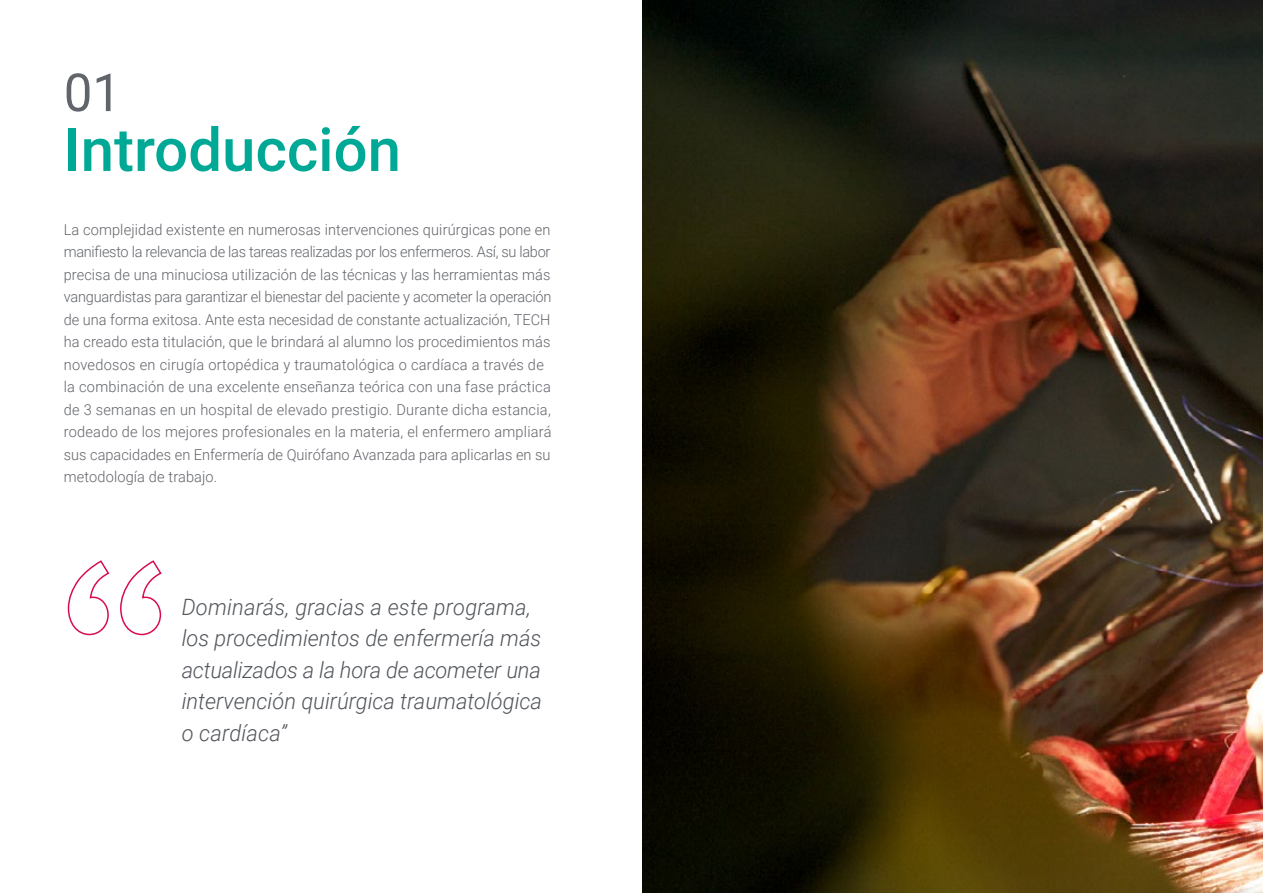
<style>
.page{position:relative;width:1263px;height:893px;background:#fff}
.page>*{position:absolute;margin:0;border:0;box-sizing:border-box;transform-origin:0 0}
.t1{font:500 60px "Roboto";color:#00a996}
.t2{font:52.5px "Roboto";color:#61646a}
.t3{font:italic 300 22.5px/31.5px "Roboto";color:#52555b}
.t4{font:300 15px/22.5px "Roboto";letter-spacing:.005em;color:#61646a}
</style>
<div class="page">
<img style="left:642px;top:0;width:621px;height:893px">
<svg style="left:67px;top:560px;width:95px;height:76px"></svg>
<h2 class="t2" style="left:64px;top:56px;width:59px">01</h2>
<h1 class="t1" style="left:64px;top:108px;width:339px">Introducción</h1>
<p class="t4" style="left:64px;top:217px;width:489px">La complejidad existente en numerosas intervenciones quirúrgicas pone en manifiesto la relevancia de las tareas realizadas por los enfermeros. Así, su labor precisa de una minuciosa utilización de las técnicas y las herramientas más vanguardistas para garantizar el bienestar del paciente y acometer la operación de una forma exitosa. Ante esta necesidad de constante actualización, TECH ha creado esta titulación, que le brindará al alumno los procedimientos más novedosos en cirugía ortopédica y traumatológica o cardíaca a través de la combinación de una excelente enseñanza teórica con una fase práctica de 3 semanas en un hospital de elevado prestigio. Durante dicha estancia, rodeado de los mejores profesionales en la materia, el enfermero ampliará sus capacidades en Enfermería de Quirófano Avanzada para aplicarlas en su metodología de trabajo.</p>
<h3 class="t3" style="left:182px;top:590px;width:362px">Dominarás, gracias a este programa, los procedimientos de enfermería más actualizados a la hora de acometer una intervención quirúrgica traumatológica o cardíaca”</h3>
</div>
